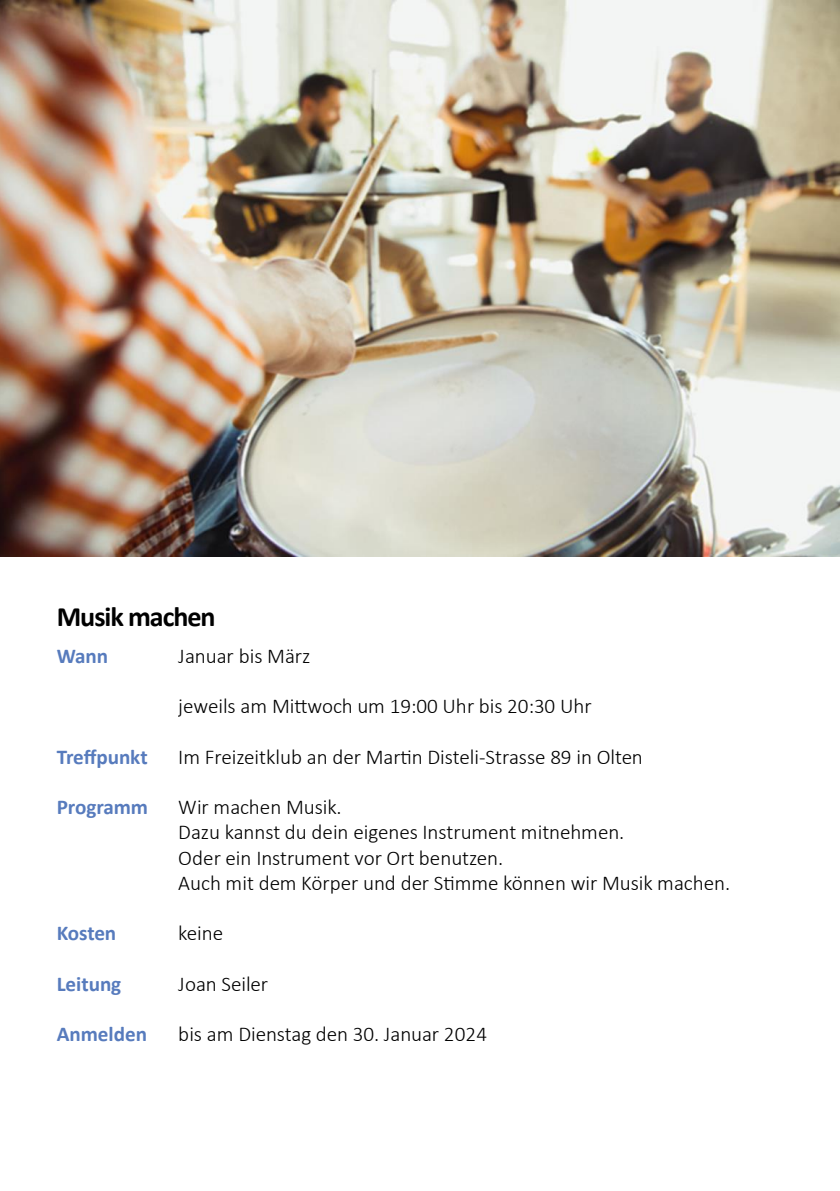
<style>
.page{position:relative;width:840px;height:1191px;background:#fff}
.page>*{position:absolute;margin:0;border:0;box-sizing:border-box;transform-origin:0 0}
.t1{font:700 28px "Calibri";letter-spacing:-.035em;color:#000}
.t2{font:300 21.2px "Calibri";letter-spacing:-.005em;color:#000}
.t3{font:700 21.2px "Calibri";letter-spacing:-.005em;color:#577bbd}
</style>
<div class="page">
<img style="left:0;top:0;width:839px;height:556px">
<h1 class="t1" style="left:57px;top:605px;width:160px">Musik machen</h1>
<p class="t3" style="left:57px;top:647px;width:53px">Wann</p>
<p class="t2" style="left:178px;top:647px;width:133px">Januar bis März</p>
<p class="t2" style="left:178px;top:697px;width:414px">jeweils am Mittwoch um 19:00 Uhr bis 20:30 Uhr</p>
<p class="t2" style="left:178px;top:748px;width:466px">Im Freizeitklub an der Martin Disteli-Strasse 89 in Olten</p>
<p class="t2" style="left:178px;top:798px;width:165px">Wir machen Musik.</p>
<p class="t2" style="left:178px;top:823px;width:447px">Dazu kannst du dein eigenes Instrument mitnehmen.</p>
<p class="t2" style="left:178px;top:849px;width:326px">Oder ein Instrument vor Ort benutzen.</p>
<p class="t2" style="left:178px;top:874px;width:553px">Auch mit dem Körper und der Stimme können wir Musik machen.</p>
<p class="t2" style="left:178px;top:924px;width:46px">keine</p>
<p class="t2" style="left:178px;top:975px;width:91px">Joan Seiler</p>
<p class="t2" style="left:178px;top:1025px;width:310px">bis am Dienstag den 30. Januar 2024</p>
<p class="t3" style="left:57px;top:748px;width:92px">Treffpunkt</p>
<p class="t3" style="left:57px;top:798px;width:93px">Programm</p>
<p class="t3" style="left:57px;top:924px;width:61px">Kosten</p>
<p class="t3" style="left:57px;top:975px;width:66px">Leitung</p>
<p class="t3" style="left:57px;top:1025px;width:92px">Anmelden</p>
</div>
